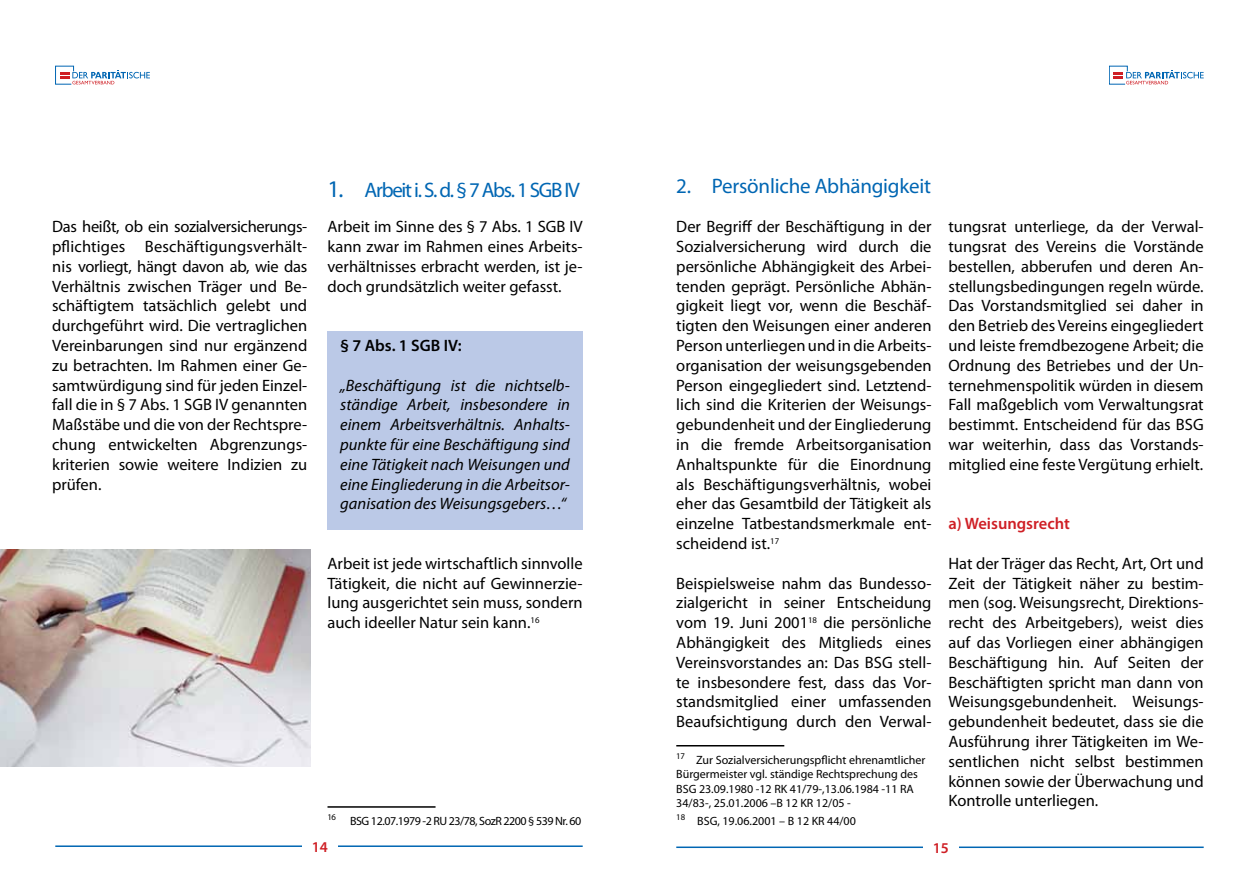
<style>
.page{position:relative;width:1259px;height:893px;background:#fff}
.page>*{position:absolute;margin:0;border:0;box-sizing:border-box;transform-origin:0 0}
.t1{font:21px "Myriad Pro";letter-spacing:-.06em;color:#0066b3}
.t2{font:21px "Myriad Pro";letter-spacing:-.01em;color:#0066b3}
.t3{font:16.5px/19.8px "Myriad Pro";color:#000;text-align:justify}
.t4{font:italic 16.5px/19.8px "Myriad Pro";color:#000;text-align:justify}
.t5{font:600 16.5px "Myriad Pro";color:#cf1f25}
.t6{font:600 16.5px "Myriad Pro";color:#000}
.t7{font:600 15px "Myriad Pro";color:#cf1f25}
.t8{font:12px/14.4px "Myriad Pro";color:#000}
.t9{font:12px "Myriad Pro";letter-spacing:-.04em;color:#000}
.s1{font-size:24px}
</style>
<div class="page">
<hr style="left:55px;top:845px;width:528px;height:2px;background:#0066b3">
<div style="left:302px;top:840px;width:36px;height:26px;background:#fff"></div>
<hr style="left:676px;top:846px;width:527px;height:2px;background:#0066b3">
<div style="left:923px;top:841px;width:35px;height:26px;background:#fff"></div>
<svg style="left:55px;top:66px;width:95px;height:18px"></svg>
<svg style="left:1109px;top:66px;width:94px;height:18px"></svg>
<hr style="left:676px;top:745px;width:108px;height:1px;background:#000">
<div style="left:327px;top:331px;width:256px;height:198px;background:#bbc9e7"></div>
<hr style="left:327px;top:806px;width:108px;height:2px;background:#000">
<img style="left:0;top:549px;width:310px;height:218px">
<p class="t3" style="left:52px;top:217px;width:257px">Das heißt, ob ein sozialversicherungs&shy;pflichtiges Beschäftigungsverhält&shy;nis vorliegt, hängt davon ab, wie das Verhältnis zwischen Träger und Be&shy;schäftigtem tatsächlich gelebt und durchgeführt wird. Die vertraglichen Vereinbarungen sind nur ergänzend zu betrachten. Im Rahmen einer Ge&shy;samtwürdigung sind für jeden Einzel&shy;fall die in § 7 Abs. 1 SGB IV genannten Maßstäbe und die von der Rechtspre&shy;chung entwickelten Abgrenzungs&shy;kriterien sowie weitere Indizien zu prüfen.</p>
<p class="t1" style="left:327px;top:177px;width:254px"><span class="s1">1.</span> Arbeit i. S. d. § 7 Abs. 1 SGB IV</p>
<p class="t3" style="left:327px;top:217px;width:257px">Arbeit im Sinne des § 7 Abs. 1 SGB IV kann zwar im Rahmen eines Arbeits&shy;verhältnisses erbracht werden, ist je&shy;doch grundsätzlich weiter gefasst.</p>
<p class="t6" style="left:340px;top:335px;width:123px">§ 7 Abs. 1 SGB IV:</p>
<p class="t4" style="left:340px;top:375px;width:231px">„Beschäftigung ist die nichtselb&shy;ständige Arbeit, insbesondere in einem Arbeitsverhältnis. Anhalts&shy;punkte für eine Beschäftigung sind eine Tätigkeit nach Weisungen und eine Eingliederung in die Arbeitsor&shy;ganisation des Weisungsgebers…“</p>
<p class="t3" style="left:327px;top:553px;width:257px">Arbeit ist jede wirtschaftlich sinnvolle Tätigkeit, die nicht auf Gewinnerzie&shy;lung ausgerichtet sein muss, sondern auch ideeller Natur sein kann.<sup>16</sup></p>
<p class="t9" style="left:327px;top:813px;width:255px"><sup>16</sup> BSG 12.07.1979 -2 RU 23/78, SozR 2200 § 539 Nr. 60</p>
<p class="t2" style="left:676px;top:173px;width:256px">2. Persönliche Abhängigkeit</p>
<p class="t3" style="left:676px;top:217px;width:257px">Der Begriff der Beschäftigung in der Sozialversicherung wird durch die persönliche Abhängigkeit des Arbei&shy;tenden geprägt. Persönliche Abhän&shy;gigkeit liegt vor, wenn die Beschäf&shy;tigten den Weisungen einer anderen Person unterliegen und in die Arbeits&shy;organisation der weisungsgebenden Person eingegliedert sind. Letztend&shy;lich sind die Kriterien der Weisungs&shy;gebundenheit und der Eingliederung in die fremde Arbeitsorganisation Anhaltspunkte für die Einordnung als Beschäftigungsverhältnis, wobei eher das Gesamtbild der Tätigkeit als einzelne Tatbestandsmerkmale ent&shy;scheidend ist.<sup>17</sup></p>
<p class="t3" style="left:676px;top:573px;width:257px">Beispielsweise nahm das Bundesso&shy;zialgericht in seiner Entscheidung vom 19. Juni 2001<sup>18</sup> die persönliche Abhängigkeit des Mitglieds eines Vereinsvorstandes an: Das BSG stell&shy;te insbesondere fest, dass das Vor&shy;standsmitglied einer umfassenden Beaufsichtigung durch den Verwal-</p>
<p class="t8" style="left:676px;top:752px;width:251px"><sup>17</sup> Zur Sozialversicherungspflicht ehrenamtlicher Bürgermeister vgl. ständige Rechtsprechung des BSG 23.09.1980 -12 RK 41/79-,13.06.1984 -11 RA 34/83-, 25.01.2006 –B 12 KR 12/05 -</p>
<p class="t8" style="left:676px;top:813px;width:181px"><sup>18</sup> BSG, 19.06.2001 – B 12 KR 44/00</p>
<p class="t3" style="left:948px;top:217px;width:257px">tungsrat unterliege, da der Verwal&shy;tungsrat des Vereins die Vorstände bestellen, abberufen und deren An&shy;stellungsbedingungen regeln würde.<br>Das Vorstandsmitglied sei daher in den Betrieb des Vereins eingegliedert und leiste fremdbezogene Arbeit; die Ordnung des Betriebes und der Un&shy;ternehmenspolitik würden in diesem Fall maßgeblich vom Verwaltungsrat bestimmt. Entscheidend für das BSG war weiterhin, dass das Vorstands&shy;mitglied eine feste Vergütung erhielt.</p>
<p class="t5" style="left:948px;top:513px;width:123px">a) Weisungsrecht</p>
<p class="t3" style="left:948px;top:553px;width:257px">Hat der Träger das Recht, Art, Ort und Zeit der Tätigkeit näher zu bestim&shy;men (sog. Weisungsrecht, Direktions&shy;recht des Arbeitgebers), weist dies auf das Vorliegen einer abhängigen Beschäftigung hin. Auf Seiten der Beschäftigten spricht man dann von Weisungsgebundenheit. Weisungs&shy;gebundenheit bedeutet, dass sie die Ausführung ihrer Tätigkeiten im We&shy;sentlichen nicht selbst bestimmen können sowie der Überwachung und Kontrolle unterliegen.</p>
<p class="t7" style="left:312px;top:837px;width:18px">14</p>
<p class="t7" style="left:932px;top:838px;width:18px">15</p>
</div>
